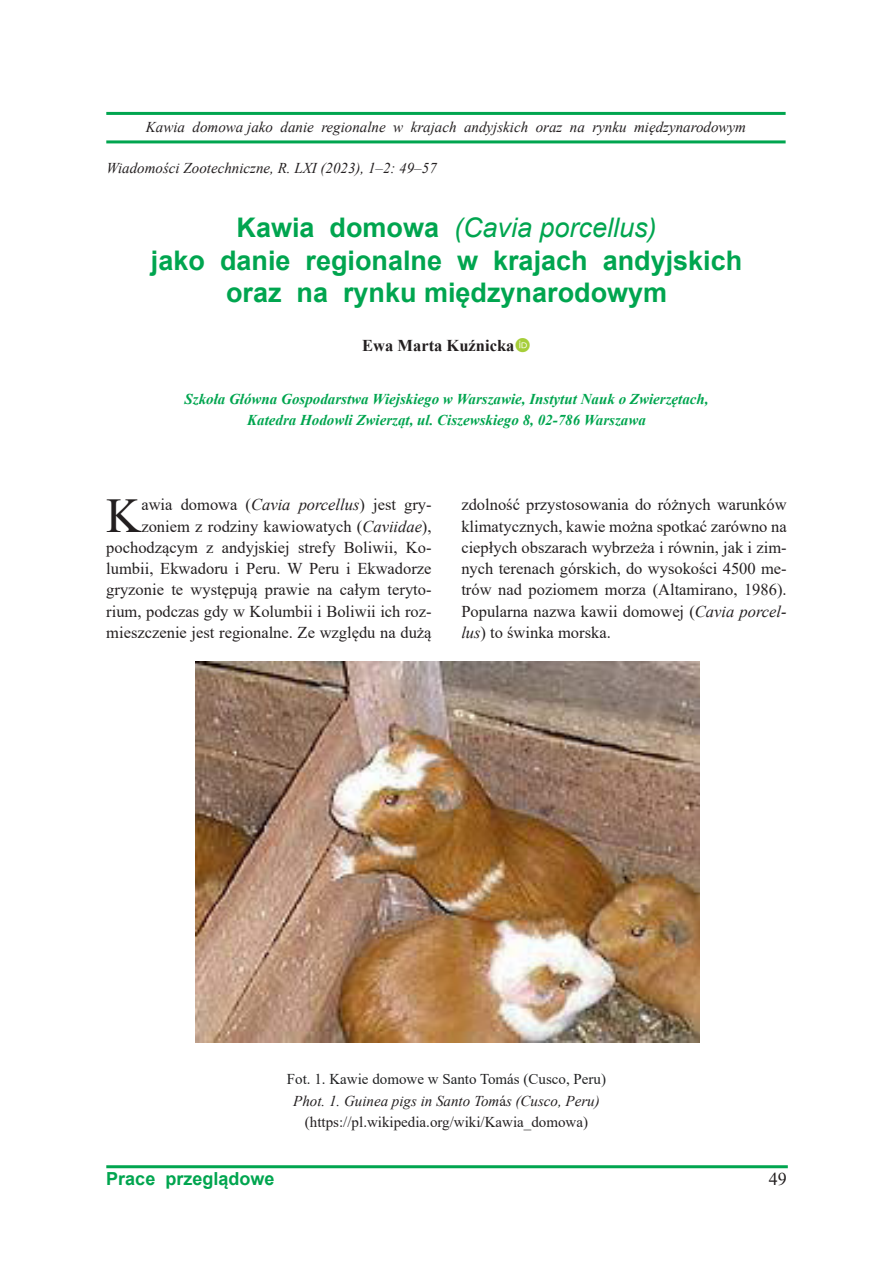
<style>
.page{position:relative;width:893px;height:1263px;background:#fff}
.page>*{position:absolute;margin:0;border:0;box-sizing:border-box;transform-origin:0 0}
.t1{font:48.6px "Times New Roman";color:#231f20}
.t2{font:700 27px "Arial";color:#00a54f}
.t3{font:italic 27px "Arial";color:#00a54f}
.t4{font:700 18px "Arial";color:#00a54f}
.t5{font:18px "Times New Roman";color:#231f20}
.t6{font:16.5px/21.3px "Times New Roman";color:#231f20;text-align:right}
.t7{font:700 16.5px "Times New Roman";color:#231f20}
.t8{font:italic 15px "Times New Roman";color:#231f20}
.t9{font:italic 700 15px "Times New Roman";color:#00a54f}
.t10{font:15px "Times New Roman";color:#231f20}
.t11{font:15px "Times New Roman";color:#202122}
.s1{font-weight:700;font-style:normal}
.s2{font-style:italic}
.s3{font-style:normal}
</style>
<div class="page">
<hr style="left:106px;top:112px;width:680px;height:3px;background:#00a54f">
<hr style="left:106px;top:140px;width:680px;height:3px;background:#00a54f">
<hr style="left:106px;top:1165px;width:682px;height:3px;background:#00a54f">
<img style="left:196px;top:662px;width:504px;height:380px">
<p class="t8" style="left:146px;top:117px;width:602px">Kawia domowa jako danie regionalne w krajach andyjskich oraz na rynku międzynarodowym</p>
<p class="t8" style="left:106px;top:158px;width:332px">Wiadomości Zootechniczne, R. LXI (2023), 1–2: 49–57</p>
<p class="t3" style="left:237px;top:210px;width:422px"><span class="s1">Kawia domowa</span> (Cavia porcellus)</p>
<p class="t2" style="left:151px;top:241px;width:593px">jako danie regionalne w krajach andyjskich</p>
<p class="t2" style="left:226px;top:273px;width:443px">oraz na rynku międzynarodowym</p>
<p class="t7" style="left:362px;top:334px;width:154px">Ewa Marta Kuźnicka</p>
<p class="t9" style="left:185px;top:388px;width:526px">Szkoła Główna Gospodarstwa Wiejskiego w Warszawie, Instytut Nauk o Zwierzętach,</p>
<p class="t9" style="left:247px;top:410px;width:400px">Katedra Hodowli Zwierząt, ul. Ciszewskiego 8, 02-786 Warszawa</p>
<p class="t6" style="left:106px;top:494px;width:327px">awia domowa (<span class="s2">Cavia porcellus</span>) jest gry&shy;zoniem z rodziny kawiowatych (<span class="s2">Caviidae</span>), pochodzącym z andyjskiej strefy Boliwii, Ko&shy;lumbii, Ekwadoru i Peru. W Peru i Ekwadorze gryzonie te występują prawie na całym teryto&shy;rium, podczas gdy w Kolumbii i Boliwii ich roz&shy;mieszczenie jest regionalne. Ze względu na dużą</p>
<p class="t6" style="left:461px;top:494px;width:327px;text-align:justify">zdolność przystosowania do różnych warunków klimatycznych, kawie można spotkać zarówno na ciepłych obszarach wybrzeża i równin, jak i zim&shy;nych terenach górskich, do wysokości 4500 me&shy;trów nad poziomem morza (Altamirano, 1986).<br>Popularna nazwa kawii domowej (<span class="s2">Cavia porcel&shy;lus</span>) to świnka morska.</p>
<p class="t1" style="left:106px;top:481px;width:37px">K</p>
<p class="t11" style="left:287px;top:1069px;width:321px">Fot. 1. Kawie domowe w Santo Tomás (Cusco, Peru)</p>
<p class="t8" style="left:293px;top:1090px;width:308px">Phot. 1. Guinea pigs in Santo Tom<span class="s3">á</span>s (Cusco, Peru)</p>
<p class="t10" style="left:305px;top:1111px;width:285px">(https://pl.wikipedia.org/wiki/Kawia_domowa)</p>
<p class="t4" style="left:106px;top:1166px;width:170px">Prace przeglądowe</p>
<p class="t5" style="left:769px;top:1166px;width:19px">49</p>
</div>
